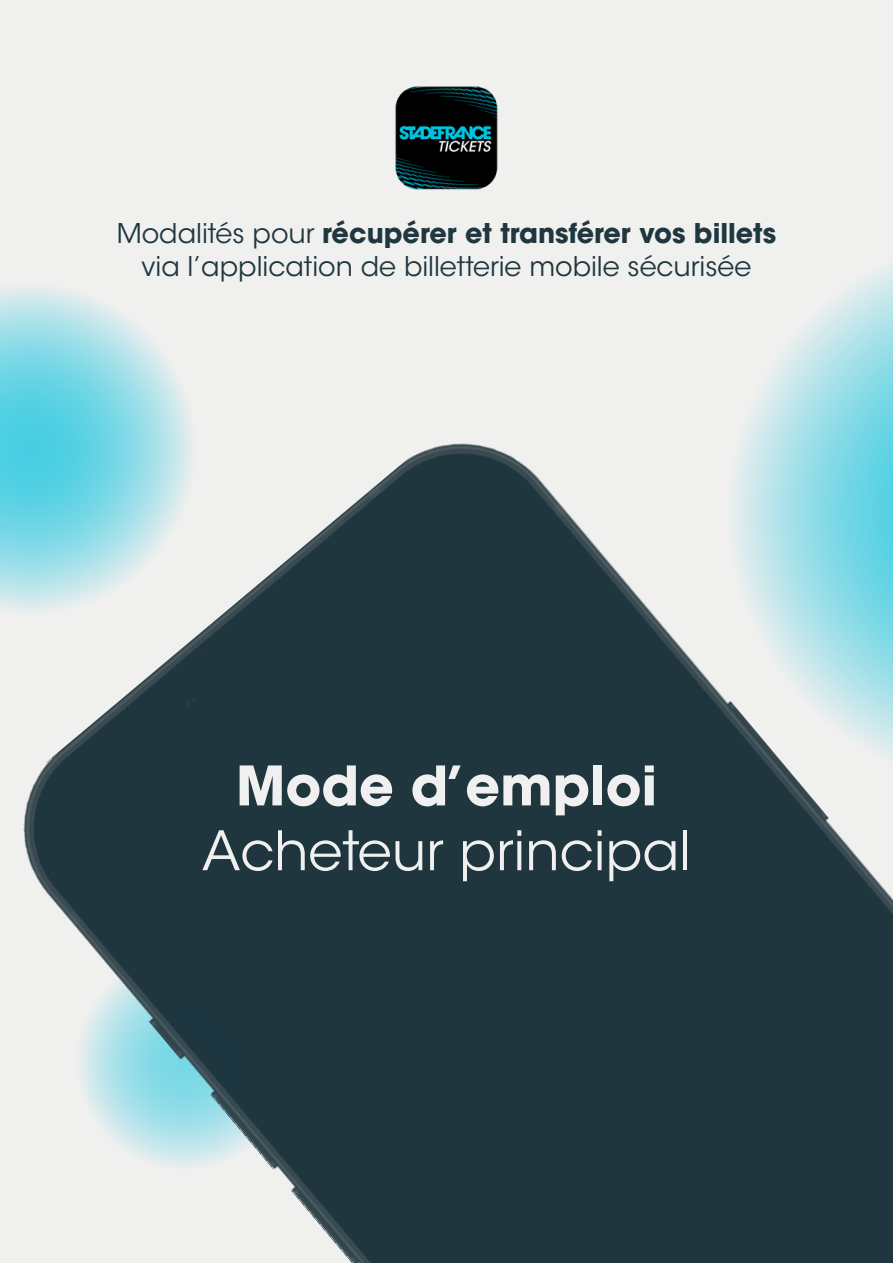
<style>
.page{position:relative;width:893px;height:1263px;background:#f0f0ef}
.page>*{position:absolute;margin:0;border:0;box-sizing:border-box;transform-origin:0 0}
.t1{font:54px "ITC Avant Garde Std";color:#f0f0f0}
.t2{font:700 54px "ITC Avant Garde Std";color:#f0f0f0}
.t3{font:27px/32.4px "ITC Avant Garde Std";color:#203740;text-align:center}
.s1{font-weight:700}
</style>
<div class="page">
<svg style="left:759px;top:266px;width:134px;height:134px"></svg>
<svg style="left:0;top:287px;width:184px;height:113px"></svg>
<img style="left:0;top:400px;width:893px;height:863px">
<img style="left:395px;top:86px;width:102px;height:103px">
<p class="t3" style="left:117px;top:218px;width:661px">Modalités pour <span class="s1">récupérer et transférer vos billets </span>via l’application de billetterie mobile sécurisée</p>
<h1 class="t2" style="left:236px;top:750px;width:422px">Mode d’emploi</h1>
<h1 class="t1" style="left:202px;top:818px;width:491px">Acheteur principal</h1>
</div>
